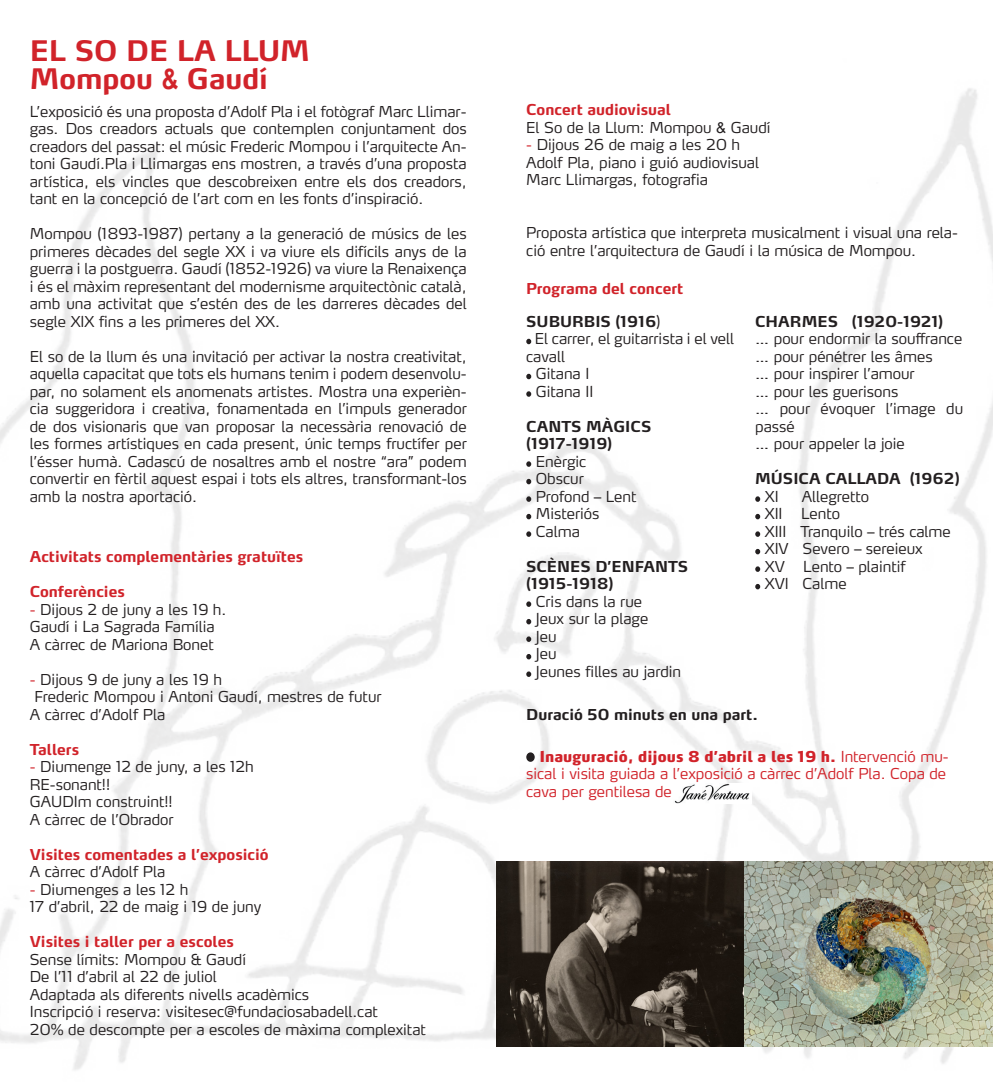
<style>
.page{position:relative;width:993px;height:1092px;background:#fff}
.page>*{position:absolute;margin:0;border:0;box-sizing:border-box;transform-origin:0 0}
.t1{font:700 28px "Max LF";color:#d1232a}
.t2{font:300 14.88px/17.5px "Max LF";color:#231f20;text-align:justify}
.t3{font:700 14.88px "Max LF";color:#d1232a}
.t4{font:300 14.88px/17.5px "Max LF";color:#d1232a}
.t5{font:700 14.88px "Max LF";color:#231f20}
.t6{font:700 14.88px "Max LF";letter-spacing:.025em;color:#231f20}
.s1{font-family:"Arial Narrow"}
.s2{color:#d1232a}
.s3{font-family:"Arial";font-weight:400}
.s4{font-weight:300}
.s5{font-weight:900}
</style>
<div class="page">
<img style="left:0;top:88px;width:992px;height:982px">
<svg style="left:526px;top:339px;width:5px;height:5px"></svg>
<svg style="left:526px;top:374px;width:5px;height:5px"></svg>
<svg style="left:526px;top:391px;width:5px;height:6px"></svg>
<svg style="left:526px;top:461px;width:5px;height:6px"></svg>
<svg style="left:526px;top:479px;width:5px;height:5px"></svg>
<svg style="left:526px;top:496px;width:5px;height:6px"></svg>
<svg style="left:526px;top:514px;width:5px;height:5px"></svg>
<svg style="left:526px;top:531px;width:5px;height:6px"></svg>
<svg style="left:526px;top:601px;width:5px;height:6px"></svg>
<svg style="left:526px;top:619px;width:5px;height:5px"></svg>
<svg style="left:526px;top:636px;width:5px;height:6px"></svg>
<svg style="left:526px;top:654px;width:5px;height:5px"></svg>
<svg style="left:526px;top:671px;width:5px;height:6px"></svg>
<svg style="left:755px;top:496px;width:5px;height:6px"></svg>
<svg style="left:755px;top:514px;width:5px;height:5px"></svg>
<svg style="left:755px;top:531px;width:5px;height:6px"></svg>
<svg style="left:755px;top:549px;width:5px;height:5px"></svg>
<svg style="left:755px;top:566px;width:5px;height:6px"></svg>
<svg style="left:755px;top:584px;width:5px;height:5px"></svg>
<img style="left:496px;top:861px;width:496px;height:185px">
<div style="left:526px;top:752px;width:8px;height:9px;background:#231f20;border-radius:50%"></div>
<img style="left:673px;top:783px;width:78px;height:20px">
<p class="t1" style="left:30px;top:33px;width:281px">EL SO DE LA LLUM</p>
<p class="t1" style="left:30px;top:61px;width:240px">Mompou <span class="s1">&amp;</span> Gaudí</p>
<p class="t2" style="left:30px;top:102px;width:438px">L’exposició és una proposta d’Adolf Pla i el fotògraf Marc Llimar&shy;gas. Dos creadors actuals que contemplen conjuntament dos creadors del passat: el músic Frederic Mompou i l’arquitecte An&shy;toni Gaudí.Pla i Llimargas ens mostren, a través d’una proposta artística, els vincles que descobreixen entre els dos creadors, tant en la concepció de l’art com en les fonts d’inspiració.</p>
<p class="t2" style="left:30px;top:225px;width:438px">Mompou (1893-1987) pertany a la generació de músics de les primeres dècades del segle XX i va viure els difícils anys de la guerra i la postguerra. Gaudí (1852-1926) va viure la Renaixença i és el màxim representant del modernisme arquitectònic català, amb una activitat que s’estén des de les darreres dècades del segle XIX fins a les primeres del XX.</p>
<p class="t2" style="left:30px;top:347px;width:438px">El so de la llum és una invitació per activar la nostra creativitat, aquella capacitat que tots els humans tenim i podem desenvolu&shy;par, no solament els anomenats artistes. Mostra una experièn&shy;cia suggeridora i creativa, fonamentada en l’impuls generador de dos visionaris que van proposar la necessària renovació de les formes artístiques en cada present, únic temps fructífer per l’ésser humà. Cadascú de nosaltres amb el nostre “ara” podem convertir en fèrtil aquest espai i tots els altres, transformant-los amb la nostra aportació.</p>
<p class="t3" style="left:30px;top:547px;width:275px">Activitats complementàries gratuïtes</p>
<p class="t3" style="left:30px;top:582px;width:96px">Conferències</p>
<p class="t2" style="left:30px;top:600px;width:198px"><span class="s2">-</span> Dijous 2 de juny a les 19 h.</p>
<p class="t2" style="left:30px;top:617px;width:186px">Gaudí i La Sagrada Família</p>
<p class="t2" style="left:30px;top:635px;width:185px">A càrrec de Mariona Bonet</p>
<p class="t2" style="left:30px;top:670px;width:194px"><span class="s2">-</span> Dijous 9 de juny a les 19 h</p>
<p class="t2" style="left:34px;top:687px;width:348px">Frederic Mompou i Antoni Gaudí, mestres de futur</p>
<p class="t2" style="left:30px;top:705px;width:137px">A càrrec d’Adolf Pla</p>
<p class="t3" style="left:30px;top:740px;width:51px">Tallers</p>
<p class="t2" style="left:30px;top:757px;width:225px"><span class="s2">-</span> Diumenge 12 de juny, a les 12h</p>
<p class="t2" style="left:30px;top:775px;width:82px">RE-sonant!!</p>
<p class="t2" style="left:30px;top:792px;width:144px">GAUDIm construint!!</p>
<p class="t2" style="left:30px;top:810px;width:145px">A càrrec de l’Obrador</p>
<p class="t3" style="left:30px;top:845px;width:240px">Visites comentades a l’exposició</p>
<p class="t2" style="left:30px;top:862px;width:137px">A càrrec d’Adolf Pla</p>
<p class="t2" style="left:30px;top:880px;width:160px"><span class="s2">-</span> Diumenges a les 12 h</p>
<p class="t2" style="left:30px;top:897px;width:233px">17 d’abril, 22 de maig i 19 de juny</p>
<p class="t3" style="left:30px;top:932px;width:205px">Visites i taller per a escoles</p>
<p class="t2" style="left:30px;top:950px;width:218px">Sense límits: Mompou &amp; Gaudí</p>
<p class="t2" style="left:30px;top:967px;width:188px">De l’11 d’abril al 22 de juliol</p>
<p class="t2" style="left:30px;top:985px;width:281px">Adaptada als diferents nivells acadèmics</p>
<p class="t2" style="left:30px;top:1002px;width:349px">Inscripció i reserva: visitesec@fundaciosabadell.cat</p>
<p class="t2" style="left:30px;top:1020px;width:397px">20% de descompte per a escoles de màxima complexitat</p>
<p class="t3" style="left:526px;top:101px;width:146px">Concert audiovisual</p>
<p class="t2" style="left:526px;top:118px;width:246px">El So de la Llum: Mompou <span class="s3">&amp;</span> Gaudí</p>
<p class="t2" style="left:526px;top:136px;width:215px"><span class="s2">-</span> Dijous 26 de maig a les 20 h</p>
<p class="t2" style="left:526px;top:153px;width:234px">Adolf Pla, piano i guió audiovisual</p>
<p class="t2" style="left:526px;top:171px;width:183px">Marc Llimargas, fotografia</p>
<p class="t2" style="left:526px;top:223px;width:433px">Proposta artística que interpreta musicalment i visual una rela&shy;ció entre l’arquitectura de Gaudí i la música de Mompou.</p>
<p class="t3" style="left:526px;top:279px;width:158px">Programa del concert</p>
<p class="t5" style="left:526px;top:312px;width:136px">SUBURBIS (1916<span class="s4">)</span></p>
<p class="t2" style="left:526px;top:330px;width:209px;text-indent:9px">El carrer, el guitarrista i el vell cavall</p>
<p class="t2" style="left:535px;top:365px;width:55px">Gitana I</p>
<p class="t2" style="left:535px;top:382px;width:59px">Gitana II</p>
<p class="t5" style="left:526px;top:417px;width:127px">CANTS MÀGICS</p>
<p class="t6" style="left:526px;top:434px;width:87px">(1917-1919)</p>
<p class="t2" style="left:535px;top:452px;width:52px">Enèrgic</p>
<p class="t2" style="left:535px;top:470px;width:49px">Obscur</p>
<p class="t2" style="left:535px;top:487px;width:102px">Profond – Lent</p>
<p class="t2" style="left:535px;top:505px;width:65px">Misteriós</p>
<p class="t2" style="left:535px;top:522px;width:46px">Calma</p>
<p class="t5" style="left:526px;top:557px;width:163px">SCÈNES D’ENFANTS</p>
<p class="t6" style="left:526px;top:574px;width:89px">(1915-1918)</p>
<p class="t2" style="left:535px;top:592px;width:108px">Cris dans la rue</p>
<p class="t2" style="left:535px;top:610px;width:114px">Jeux sur la plage</p>
<p class="t2" style="left:535px;top:627px;width:22px">Jeu</p>
<p class="t2" style="left:535px;top:645px;width:22px">Jeu</p>
<p class="t2" style="left:535px;top:662px;width:147px">Jeunes filles au jardin</p>
<p class="t5" style="left:755px;top:312px;width:189px">CHARMES (1920-1921)</p>
<p class="t2" style="left:755px;top:330px;width:208px">… pour endormir la souffrance</p>
<p class="t2" style="left:755px;top:347px;width:179px">… pour pénétrer les âmes</p>
<p class="t2" style="left:755px;top:365px;width:161px">… pour inspirer l’amour</p>
<p class="t2" style="left:755px;top:382px;width:144px">… pour les guerisons</p>
<p class="t2" style="left:755px;top:400px;width:209px">… pour évoquer l’image du passé</p>
<p class="t2" style="left:755px;top:435px;width:151px">… pour appeler la joie</p>
<p class="t5" style="left:755px;top:469px;width:206px">MÚSICA CALLADA (1962)</p>
<p class="t2" style="left:764px;top:487px;width:15px">XI</p>
<p class="t2" style="left:801px;top:487px;width:69px">Allegretto</p>
<p class="t2" style="left:764px;top:505px;width:77px">XII Lento</p>
<p class="t2" style="left:764px;top:522px;width:187px">XIII Tranquilo – trés calme</p>
<p class="t2" style="left:764px;top:540px;width:159px">XIV Severo – sereieux</p>
<p class="t2" style="left:764px;top:557px;width:142px">XV Lento – plaintif</p>
<p class="t2" style="left:764px;top:575px;width:83px">XVI Calme</p>
<p class="t5" style="left:526px;top:705px;width:233px">Duració 50 minuts en una part.</p>
<p class="t4" style="left:526px;top:747px;width:424px;text-indent:13px"><span class="s5">Inauguració, dijous 8 d’abril a les 19 h.</span> Intervenció mu&shy;sical i visita guiada a l’exposició a càrrec d’Adolf Pla. Copa de cava per gentilesa de</p>
</div>
